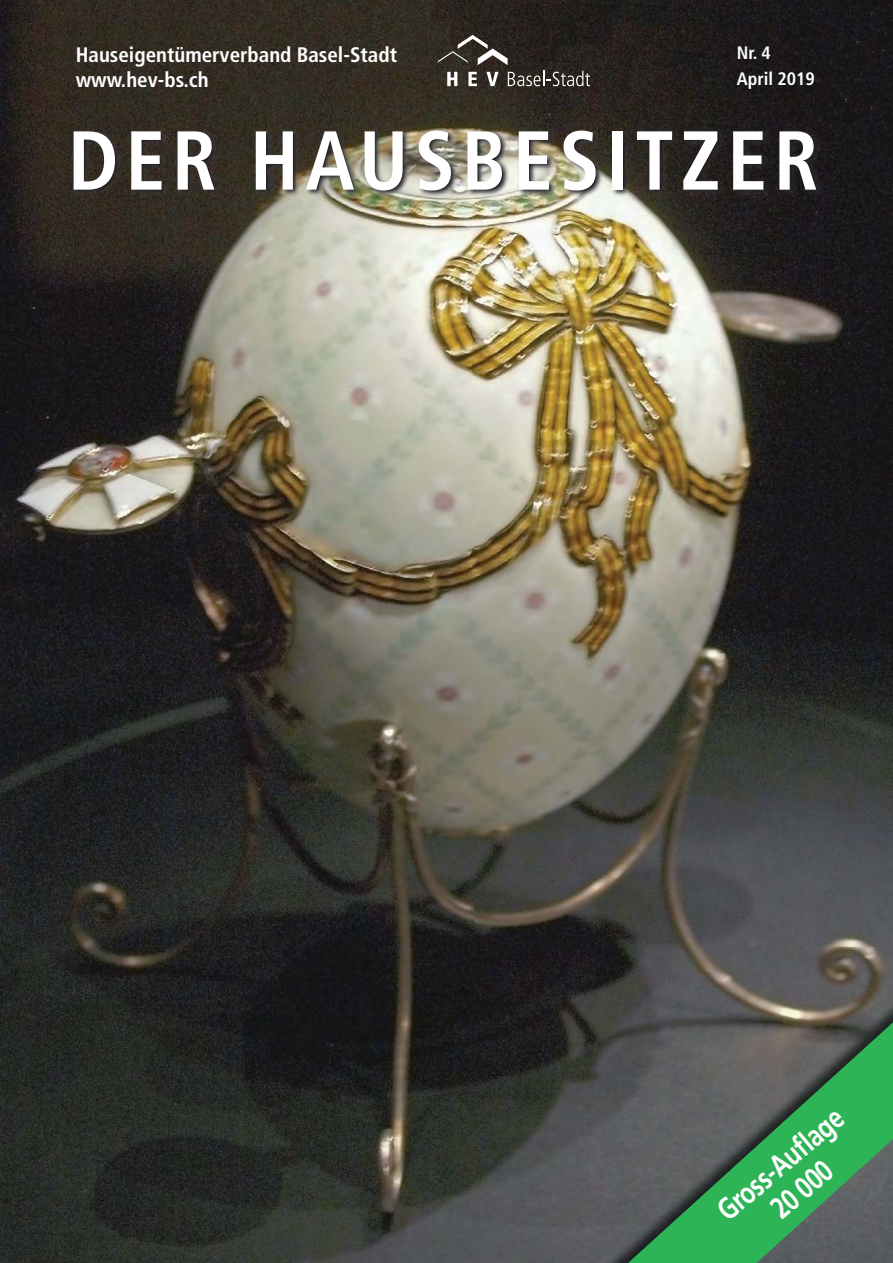
<style>
.page{position:relative;width:893px;height:1263px;background:#fff}
.page>*{position:absolute;margin:0;border:0;box-sizing:border-box;transform-origin:0 0}
.t1{font:700 condensed 83.4px "Frutiger LT Std";letter-spacing:.085em;color:#fff;scale:.96 1}
.t2{font:700 30.45px/33px "Frutiger LT Std";color:#fff;text-align:center;scale:.78 1}
.t3{font:700 condensed 21px/25.5px "Frutiger LT Std";color:#fff}
.t4{font:700 condensed 18px/25.5px "Frutiger LT Std";color:#fff}
</style>
<div class="page">
<img style="left:0;top:0;width:472px;height:1263px">
<img style="left:472px;top:0;width:421px;height:947px">
<img style="left:472px;top:947px;width:105px;height:316px">
<img style="left:577px;top:947px;width:316px;height:316px">
<svg style="left:468px;top:72px;width:9px;height:14px"></svg>
<svg style="left:486px;top:72px;width:13px;height:14px"></svg>
<svg style="left:447px;top:72px;width:10px;height:14px"></svg>
<svg style="left:438px;top:35px;width:70px;height:30px;background:#514c46"></svg>
<svg style="left:508px;top:71px;width:82px;height:16px"></svg>
<img style="left:72px;top:128px;width:752px;height:69px">
<svg style="left:628px;top:1022px;width:265px;height:241px;background:#497b59"></svg>
<p class="t3" style="left:76px;top:44px;width:323px">Hauseigentümerverband Basel-Stadt www.hev-bs.ch</p>
<p class="t4" style="left:737px;top:42px;width:80px">Nr. 4<br>April 2019</p>
<h1 class="t1" style="left:68px;top:127px;width:783px">DER HAUSBESITZER</h1>
<h2 class="t2" style="left:712px;top:1203px;width:201px;rotate:-40deg">Gross-Aufl age<br>20 000</h2>
</div>
